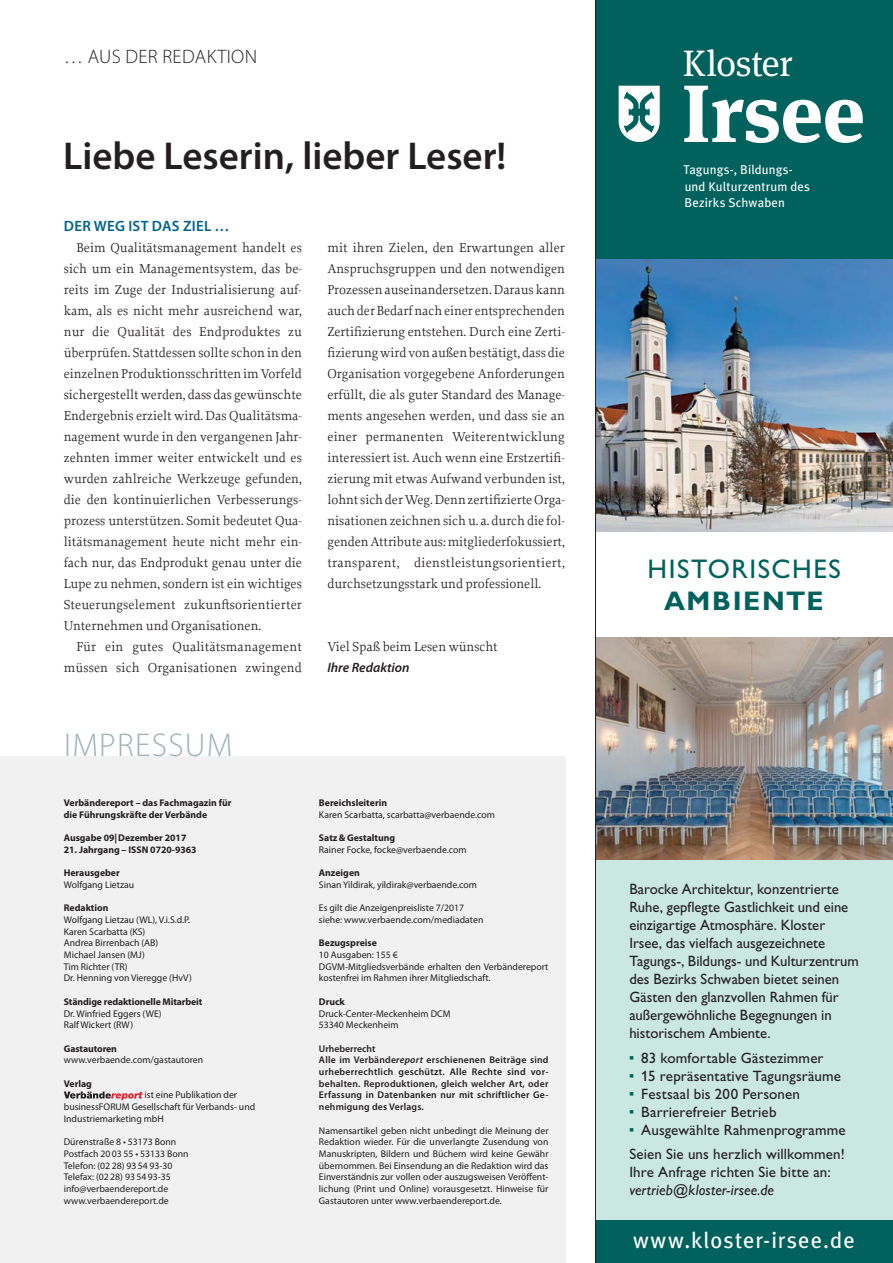
<style>
.page{position:relative;width:893px;height:1263px;background:#fff}
.page>*{position:absolute;margin:0;border:0;box-sizing:border-box;transform-origin:0 0}
.t1{font:700 81px "Meta Serif OT";letter-spacing:-.005em;color:#fff}
.t2{font:600 39px "Myriad Pro";color:#231f20}
.t3{font:36.75px "Meta Serif OT";letter-spacing:-.01em;color:#fff}
.t4{font:300 33px "Myriad Pro";letter-spacing:.04em;color:#9fb2b5}
.t5{font:27px "Gill Alt One";letter-spacing:.055em;color:#00615d}
.t6{font:700 27px "Gill Alt One";letter-spacing:.055em;color:#00615d}
.t7{font:22.5px "Meta Plus";letter-spacing:.05em;color:#fff}
.t8{font:300 19.5px "Myriad Pro";letter-spacing:.02em;color:#231f20}
.t9{font:15px/18px "Gill Alt One";color:#231f20}
.t10{font:italic 15px "Gill Alt One";letter-spacing:.005em;color:#231f20}
.t11{font:600 15px "Myriad Pro";letter-spacing:.02em;color:#00628e}
.t12{font:13.5px/21px "Proforma";letter-spacing:.01em;color:#231f20;text-align:justify}
.t13{font:italic 600 13.5px "Myriad Pro";color:#231f20}
.t14{font:12.75px/16.5px "Meta Plus";letter-spacing:.01em;color:#fff}
.t15{font:9.75px/11.7px "Myriad Pro";color:#231f20}
.t16{font:700 9.75px/11.7px "Myriad Pro";color:#231f20}
.t17{font:600 9.75px/11.7px "Myriad Pro";letter-spacing:.02em;color:#231f20}
.s1{font-style:italic}
</style>
<div class="page">
<div style="left:595px;top:849px;width:298px;height:386px;background:#cae8e1"></div>
<div style="left:595px;top:1220px;width:298px;height:43px;background:#00615d"></div>
<div style="left:595px;top:0;width:298px;height:259px;background:#00615d"></div>
<img style="left:596px;top:259px;width:297px;height:272px">
<img style="left:596px;top:638px;width:297px;height:221px">
<svg style="left:619px;top:86px;width:41px;height:56px"></svg>
<hr style="left:595px;top:0;width:1px;height:1263px;background:#231f20">
<div style="left:0;top:756px;width:566px;height:507px;background:#f1f1f2"></div>
<svg style="left:64px;top:1091px;width:79px;height:9px"></svg>
<h3 class="t8" style="left:64px;top:49px;width:195px">… AUS DER REDAKTION</h3>
<h2 class="t2" style="left:63px;top:141px;width:445px">Liebe Leserin, lieber Leser!</h2>
<p class="t11" style="left:64px;top:220px;width:167px">DER WEG IST DAS ZIEL …</p>
<p class="t12" style="left:64px;top:238px;width:240px;text-indent:13px">Beim Qualitätsmanagement handelt es sich um ein Managementsystem, das be&shy;reits im Zuge der Industrialisierung auf&shy;kam, als es nicht mehr ausreichend war, nur die Qualität des Endproduktes zu überprüfen. Stattdessen sollte schon in den einzelnen Produktionsschritten im Vorfeld sichergestellt werden, dass das gewünschte Endergebnis erzielt wird. Das Qualitätsma&shy;nagement wurde in den vergangenen Jahr&shy;zehnten immer weiter entwickelt und es wurden zahlreiche Werkzeuge gefunden, die den kontinuierlichen Verbesserungs&shy;prozess unterstützen. Somit bedeutet Qua&shy;litätsmanagement heute nicht mehr ein&shy;fach nur, das Endprodukt genau unter die Lupe zu nehmen, sondern ist ein wichtiges Steuerungselement zukunftsorientierter Unternehmen und Organisationen.</p>
<p class="t12" style="left:64px;top:637px;width:240px;text-align:right">Für ein gutes Qualitätsmanagement müssen sich Organisationen zwingend</p>
<p class="t12" style="left:327px;top:238px;width:239px">mit ihren Zielen, den Erwartungen aller Anspruchsgruppen und den notwendigen Prozessen auseinandersetzen. Daraus kann auch der Bedarf nach einer entsprechenden Zertifizierung entstehen. Durch eine Zerti&shy;fizierung wird von außen bestätigt, dass die Organisation vorgegebene Anforderungen erfüllt, die als guter Standard des Manage&shy;ments angesehen werden, und dass sie an einer permanenten Weiterentwicklung interessiert ist. Auch wenn eine Erstzertifi&shy;zierung mit etwas Aufwand verbunden ist, lohnt sich der Weg. Denn zertifizierte Orga&shy;nisationen zeichnen sich u. a. durch die fol&shy;genden Attribute aus: mitgliederfokussiert, transparent, dienstleistungsorientiert, durchsetzungsstark und professionell.</p>
<p class="t12" style="left:327px;top:637px;width:172px">Viel Spaß beim Lesen wünscht</p>
<p class="t13" style="left:327px;top:662px;width:84px">Ihre Redaktion</p>
<h3 class="t4" style="left:64px;top:733px;width:170px">IMPRESSUM</h3>
<p class="t16" style="left:64px;top:798px;width:169px">Verbändereport – das Fachmagazin für die Führungskräfte der Verbände</p>
<p class="t16" style="left:64px;top:833px;width:124px">Ausgabe 09|Dezember 2017</p>
<p class="t16" style="left:64px;top:844px;width:134px">21. Jahrgang – ISSN 0720-9363</p>
<p class="t16" style="left:64px;top:868px;width:58px">Herausgeber</p>
<p class="t15" style="left:64px;top:880px;width:72px">Wolfgang Lietzau</p>
<p class="t16" style="left:64px;top:903px;width:46px">Redaktion</p>
<p class="t15" style="left:64px;top:915px;width:130px">Wolfgang Lietzau (WL), V.i.S.d.P.<br>Karen Scarbatta (KS)<br>Andrea Birrenbach (AB)<br>Michael Jansen (MJ)<br>Tim Richter (TR)<br>Dr. Henning von Vieregge (HvV)</p>
<p class="t16" style="left:64px;top:997px;width:140px">Ständige redaktionelle Mitarbeit</p>
<p class="t15" style="left:64px;top:1008px;width:99px">Dr. Winfried Eggers (WE)<br>Ralf Wickert (RW)</p>
<p class="t16" style="left:64px;top:1043px;width:55px">Gastautoren</p>
<p class="t15" style="left:64px;top:1055px;width:141px">www.verbaende.com/gastautoren</p>
<p class="t16" style="left:64px;top:1078px;width:30px">Verlag</p>
<p class="t15" style="left:64px;top:1090px;width:193px;text-indent:81px">ist eine Publikation der businessFORUM Gesellschaft für Verbands- und<br>Industriemarketing mbH</p>
<p class="t15" style="left:64px;top:1137px;width:126px">Dürenstraße 8 • 53173 Bonn<br>Postfach 20 03 55 • 53133 Bonn<br>Telefon: (02 28) 93 54 93-30<br>Telefax: (02 28) 93 54 93-35 info@verbaendereport.de www.verbaendereport.de</p>
<p class="t16" style="left:319px;top:798px;width:70px">Bereichsleiterin</p>
<p class="t15" style="left:319px;top:809px;width:178px">Karen Scarbatta, scarbatta@verbaende.com</p>
<p class="t16" style="left:319px;top:833px;width:78px">Satz &amp; Gestaltung</p>
<p class="t15" style="left:319px;top:845px;width:149px">Rainer Focke, focke@verbaende.com</p>
<p class="t16" style="left:319px;top:868px;width:42px">Anzeigen</p>
<p class="t15" style="left:319px;top:880px;width:160px">Sinan Yildirak, yildirak@verbaende.com</p>
<p class="t15" style="left:319px;top:903px;width:166px">Es gilt die Anzeigenpreisliste 7/2017 siehe: www.verbaende.com/mediadaten</p>
<p class="t16" style="left:319px;top:938px;width:59px">Bezugspreise</p>
<p class="t15" style="left:319px;top:950px;width:231px">10 Ausgaben: 155 €<br>DGVM-Mitgliedsverbände erhalten den Verbändereport kostenfrei im Rahmen ihrer Mitgliedschaft.</p>
<p class="t16" style="left:319px;top:997px;width:27px">Druck</p>
<p class="t15" style="left:319px;top:1008px;width:133px">Druck-Center-Meckenheim DCM<br>53340 Meckenheim</p>
<p class="t17" style="left:319px;top:1043px;width:231px">Urheberrecht<br>Alle im Verbände<span class="s1">report</span> erschienenen Beiträge sind urheberrechtlich geschützt. Alle Rechte sind vor&shy;behalten. Reproduktionen, gleich welcher Art, oder Erfassung in Datenbanken nur mit schriftlicher Ge&shy;nehmigung des Verlags.</p>
<p class="t15" style="left:319px;top:1125px;width:231px;text-align:justify">Namensartikel geben nicht unbedingt die Meinung der Redaktion wieder. Für die unverlangte Zusendung von Manuskripten, Bildern und Büchern wird keine Gewähr übernommen. Bei Einsendung an die Redaktion wird das Einverständnis zur vollen oder auszugsweisen Veröffent&shy;lichung (Print und Online) vorausgesetzt. Hinweise für Gastautoren unter www.verbaendereport.de.</p>
<h3 class="t3" style="left:683px;top:42px;width:111px">Kloster</h3>
<h1 class="t1" style="left:682px;top:67px;width:185px">Irsee</h1>
<p class="t14" style="left:684px;top:162px;width:128px">Tagungs-, Bildungs&shy;und Kulturzentrum des<br>Bezirks Schwaben</p>
<h3 class="t5" style="left:647px;top:558px;width:195px">HISTORISCHES</h3>
<h3 class="t6" style="left:664px;top:591px;width:161px">AMBIENTE</h3>
<p class="t9" style="left:629px;top:882px;width:231px">Barocke Architektur, konzentrierte Ruhe, gepflegte Gastlichkeit und eine einzigartige Atmosphäre. Kloster Irsee, das vielfach ausgezeichnete Tagungs-, Bildungs- und Kultur zentrum des Bezirks Schwaben bietet seinen Gästen den glanzvollen Rahmen für außergewöhnliche Begegnungen in historischem Ambiente.</p>
<p class="t9" style="left:641px;top:1050px;width:206px">83 komfortable Gästezimmer<br>15 repräsentative Tagungsräume<br>Festsaal bis 200 Personen<br>Barrierefreier Betrieb<br>Ausgewählte Rahmenprogramme</p>
<p class="t9" style="left:629px;top:1147px;width:217px">Seien Sie uns herzlich willkommen!<br>Ihre Anfrage richten Sie bitte an:</p>
<p class="t10" style="left:629px;top:1181px;width:146px">vertrieb@kloster-irsee.de</p>
<h3 class="t7" style="left:633px;top:1229px;width:223px">www.kloster-irsee.de</h3>
</div>
